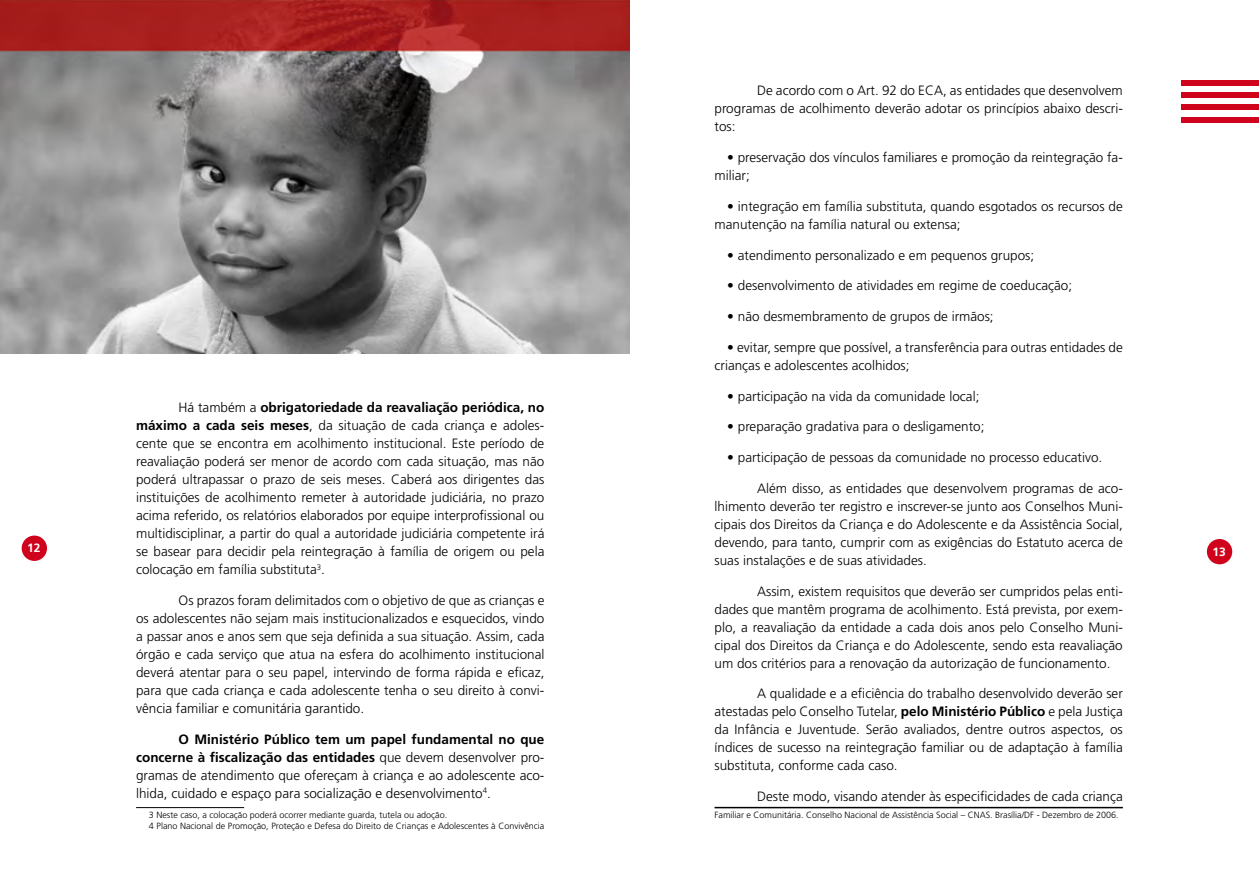
<style>
.page{position:relative;width:1259px;height:893px;background:#fff}
.page>*{position:absolute;margin:0;border:0;box-sizing:border-box;transform-origin:0 0}
.t1{font:13.5px/18px "Frutiger 45 Light";color:#000;text-align:justify}
.t2{font:13.5px/18px "Frutiger 65 Bold";color:#000;text-align:right}
.t3{font:700 12px "Frutiger LT Pro";color:#fff}
.t4{font:9px/10.8px "Frutiger 45 Light";color:#000}
.s1{font-family:"Frutiger 45 Light"}
.s2{font-family:"Frutiger 65 Bold"}
</style>
<div class="page">
<div style="left:1206px;top:539px;width:26px;height:25px;background:#cf041c;border-radius:50%"></div>
<div style="left:22px;top:536px;width:25px;height:25px;background:#cf041c;border-radius:50%"></div>
<div style="left:1181px;top:81px;width:78px;height:5px;background:#cf041c"></div>
<div style="left:1181px;top:93px;width:78px;height:5px;background:#cf041c"></div>
<div style="left:1181px;top:104px;width:78px;height:6px;background:#cf041c"></div>
<div style="left:1181px;top:117px;width:78px;height:5px;background:#cf041c"></div>
<hr style="left:136px;top:807px;width:108px;height:1px;background:#000">
<hr style="left:714px;top:807px;width:409px;height:1px;background:#000">
<img style="left:0;top:0;width:629px;height:354px">
<p class="t3" style="left:27px;top:541px;width:15px">12</p>
<p class="t2" style="left:179px;top:398px;width:367px"><span class="s1">Há também a</span> obrigatoriedade da reavaliação periódica, no</p>
<p class="t1" style="left:136px;top:417px;width:410px"><span class="s2">máximo a cada seis meses</span>, da situação de cada criança e adoles&shy;cente que se encontra em acolhimento institucional. Este período de reavaliação poderá ser menor de acordo com cada situação, mas não poderá ultrapassar o prazo de seis meses. Caberá aos dirigentes das instituições de acolhimento remeter à autoridade judiciária, no prazo acima referido, os relatórios elaborados por equipe interprofissional ou multidisciplinar, a partir do qual a autoridade judiciária competente irá se basear para decidir pela reintegração à família de origem ou pela colocação em família substituta<sup>3</sup>.</p>
<p class="t1" style="left:136px;top:591px;width:410px;text-indent:43px">Os prazos foram delimitados com o objetivo de que as crianças e os adolescentes não sejam mais institucionalizados e esquecidos, vindo a passar anos e anos sem que seja definida a sua situação. Assim, cada órgão e cada serviço que atua na esfera do acolhimento institucional deverá atentar para o seu papel, intervindo de forma rápida e eficaz, para que cada criança e cada adolescente tenha o seu direito à convi&shy;vência familiar e comunitária garantido.</p>
<p class="t2" style="left:136px;top:730px;width:410px">O Ministério Público tem um papel fundamental no que concerne à fiscalização das entidades <span class="s1">que devem desenvolver pro-</span></p>
<p class="t1" style="left:136px;top:766px;width:410px">gramas de atendimento que ofereçam à criança e ao adolescente aco&shy;lhida, cuidado e espaço para socialização e desenvolvimento<sup>4</sup>.</p>
<p class="t4" style="left:149px;top:810px;width:397px">3 Neste caso, a colocação poderá ocorrer mediante guarda, tutela ou adoção.<br>4 Plano Nacional de Promoção, Proteção e Defesa do Direito de Crianças e Adolescentes à Convivência</p>
<p class="t1" style="left:714px;top:82px;width:410px;text-indent:43px">De acordo com o Art. 92 do ECA, as entidades que desenvolvem programas de acolhimento deverão adotar os princípios abaixo descri&shy;tos:</p>
<p class="t1" style="left:714px;top:149px;width:410px;text-indent:13px">• preservação dos vínculos familiares e promoção da reintegração fa&shy;miliar;</p>
<p class="t1" style="left:714px;top:197px;width:410px;text-indent:13px">• integração em família substituta, quando esgotados os recursos de manutenção na família natural ou extensa;</p>
<p class="t1" style="left:727px;top:246px;width:308px">• atendimento personalizado e em pequenos grupos;</p>
<p class="t1" style="left:727px;top:277px;width:346px">• desenvolvimento de atividades em regime de coeducação;</p>
<p class="t1" style="left:727px;top:308px;width:268px">• não desmembramento de grupos de irmãos;</p>
<p class="t1" style="left:714px;top:338px;width:410px;text-indent:13px">• evitar, sempre que possível, a transferência para outras entidades de crianças e adolescentes acolhidos;</p>
<p class="t1" style="left:727px;top:387px;width:254px">• participação na vida da comunidade local;</p>
<p class="t1" style="left:727px;top:418px;width:259px">• preparação gradativa para o desligamento;</p>
<p class="t1" style="left:727px;top:449px;width:376px">• participação de pessoas da comunidade no processo educativo.</p>
<p class="t1" style="left:714px;top:479px;width:410px;text-indent:43px">Além disso, as entidades que desenvolvem programas de aco&shy;lhimento deverão ter registro e inscrever-se junto aos Conselhos Muni&shy;cipais dos Direitos da Criança e do Adolescente e da Assistência Social, devendo, para tanto, cumprir com as exigências do Estatuto acerca de suas instalações e de suas atividades.</p>
<p class="t1" style="left:714px;top:582px;width:410px;text-indent:43px">Assim, existem requisitos que deverão ser cumpridos pelas enti&shy;dades que mantêm programa de acolhimento. Está prevista, por exem&shy;plo, a reavaliação da entidade a cada dois anos pelo Conselho Muni&shy;cipal dos Direitos da Criança e do Adolescente, sendo esta reavaliação um dos critérios para a renovação da autorização de funcionamento.</p>
<p class="t1" style="left:714px;top:685px;width:410px;text-indent:43px">A qualidade e a eficiência do trabalho desenvolvido deverão ser atestadas pelo Conselho Tutelar, <span class="s2">pelo Ministério Público</span> e pela Justiça da Infância e Juventude. Serão avaliados, dentre outros aspectos, os índices de sucesso na reintegração familiar ou de adaptação à família substituta, conforme cada caso.</p>
<p class="t1" style="left:757px;top:788px;width:367px">Deste modo, visando atender às especificidades de cada criança</p>
<p class="t4" style="left:714px;top:810px;width:405px">Familiar e Comunitária. Conselho Nacional de Assistência Social – CNAS. Brasília/DF - Dezembro de 2006.</p>
<p class="t3" style="left:1212px;top:545px;width:15px">13</p>
</div>
